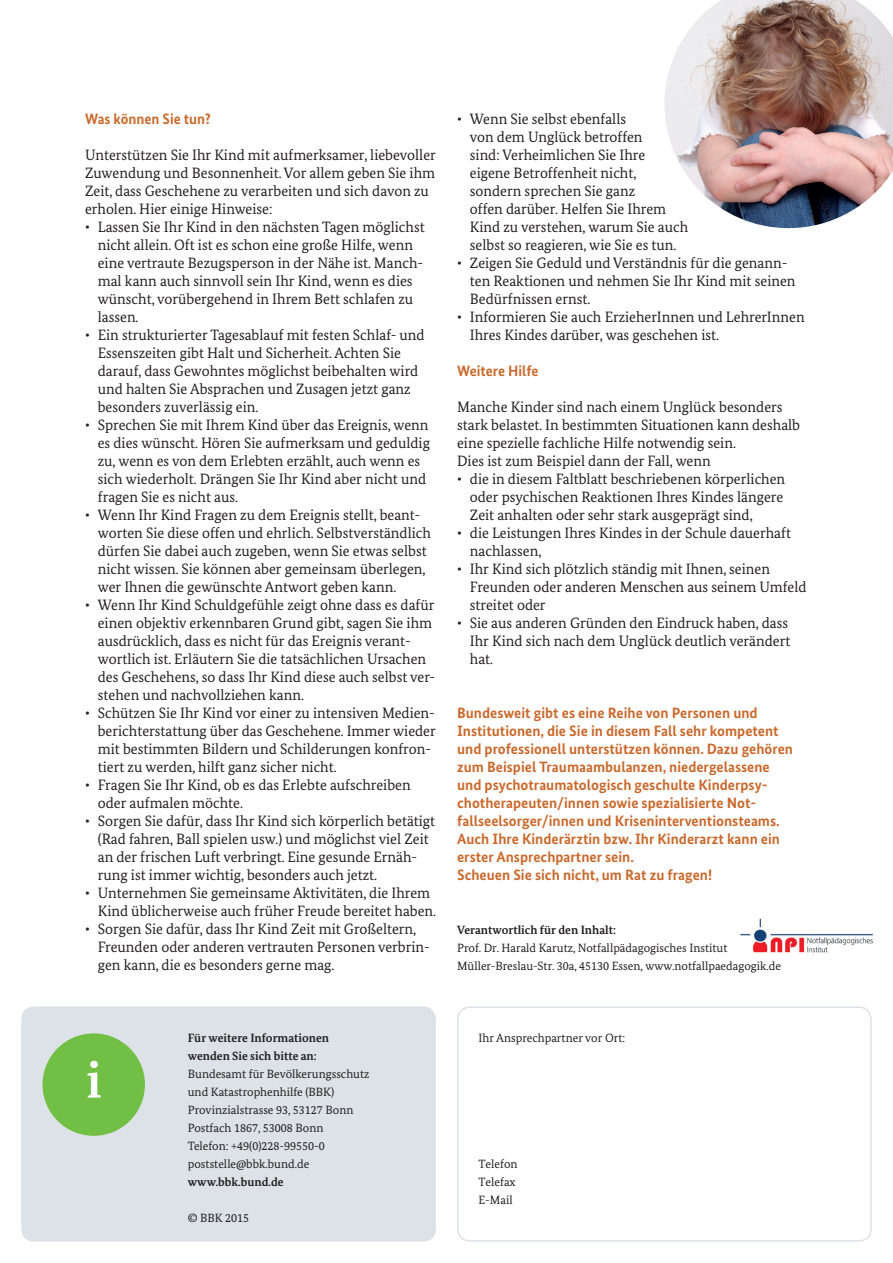
<style>
.page{position:relative;width:893px;height:1263px;background:#fff}
.page>*{position:absolute;margin:0;border:0;box-sizing:border-box;transform-origin:0 0}
.t1{font:700 51px "Bundes Serif";color:#fff}
.t2{font:15px/18px "Bundes Serif";color:#231f20}
.t3{font:700 15px/18px "Bundes Sans";color:#cb692c}
.t4{font:12px/18px "Bundes Serif";color:#231f20}
.t5{font:700 12px "Bundes Serif";color:#231f20}
</style>
<div class="page">
<img style="left:740px;top:918px;width:133px;height:35px">
<div style="left:21px;top:1006px;width:415px;height:236px;background:#dce2e7;border-radius:13px"></div>
<div style="left:457px;top:1006px;width:415px;height:236px;border:1px solid #dce2e7;border-radius:12px"></div>
<div style="left:42px;top:1033px;width:103px;height:103px;background:#71bf44;border-radius:50%"></div>
<img style="left:664px;top:0;width:229px;height:228px">
<h3 class="t3" style="left:85px;top:110px;width:127px">Was können Sie tun?</h3>
<p class="t2" style="left:85px;top:146px;width:352px">Unterstützen Sie Ihr Kind mit aufmerksamer, liebevoller Zuwendung und Besonnenheit. Vor allem geben Sie ihm Zeit, dass Geschehene zu verarbeiten und sich davon zu erholen. Hier einige Hinweise:</p>
<p class="t2" style="left:98px;top:218px;width:328px;text-indent:-13px">• Lassen Sie Ihr Kind in den nächsten Tagen möglichst nicht allein. Oft ist es schon eine große Hilfe, wenn eine vertraute Bezugsperson in der Nähe ist. Manch&shy;mal kann auch sinnvoll sein Ihr Kind, wenn es dies wünscht, vorübergehend in Ihrem Bett schlafen zu lassen.</p>
<p class="t2" style="left:98px;top:326px;width:328px;text-indent:-13px">• Ein strukturierter Tagesablauf mit festen Schlaf- und Essenszeiten gibt Halt und Sicherheit. Achten Sie darauf, dass Gewohntes möglichst beibehalten wird und halten Sie Absprachen und Zusagen jetzt ganz besonders zuverlässig ein.</p>
<p class="t2" style="left:98px;top:416px;width:334px;text-indent:-13px">• Sprechen Sie mit Ihrem Kind über das Ereignis, wenn es dies wünscht. Hören Sie aufmerksam und geduldig zu, wenn es von dem Erlebten erzählt, auch wenn es sich wiederholt. Drängen Sie Ihr Kind aber nicht und fragen Sie es nicht aus.</p>
<p class="t2" style="left:98px;top:506px;width:335px;text-indent:-13px">• Wenn Ihr Kind Fragen zu dem Ereignis stellt, beant&shy;worten Sie diese offen und ehrlich. Selbstverständlich dürfen Sie dabei auch zugeben, wenn Sie etwas selbst nicht wissen. Sie können aber gemeinsam überlegen, wer Ihnen die gewünschte Antwort geben kann.</p>
<p class="t2" style="left:98px;top:596px;width:338px;text-indent:-13px">• Wenn Ihr Kind Schuldgefühle zeigt ohne dass es dafür einen objektiv erkennbaren Grund gibt, sagen Sie ihm ausdrücklich, dass es nicht für das Ereignis verant&shy;wortlich ist. Erläutern Sie die tatsächlichen Ursachen des Geschehens, so dass Ihr Kind diese auch selbst ver&shy;stehen und nachvollziehen kann.</p>
<p class="t2" style="left:98px;top:704px;width:340px;text-indent:-13px">• Schützen Sie Ihr Kind vor einer zu intensiven Medien&shy;berichterstattung über das Geschehene. Immer wieder mit bestimmten Bildern und Schilderungen konfron&shy;tiert zu werden, hilft ganz sicher nicht.</p>
<p class="t2" style="left:98px;top:776px;width:314px;text-indent:-13px">• Fragen Sie Ihr Kind, ob es das Erlebte aufschreiben oder aufmalen möchte.</p>
<p class="t2" style="left:98px;top:812px;width:339px;text-indent:-13px">• Sorgen Sie dafür, dass Ihr Kind sich körperlich betätigt (Rad fahren, Ball spielen usw.) und möglichst viel Zeit an der frischen Luft verbringt. Eine gesunde Ernäh&shy;rung ist immer wichtig, besonders auch jetzt.</p>
<p class="t2" style="left:98px;top:884px;width:340px;text-indent:-13px">• Unternehmen Sie gemeinsame Aktivitäten, die Ihrem<br>Kind üblicherweise auch früher Freude bereitet haben.</p>
<p class="t2" style="left:98px;top:920px;width:332px;text-indent:-13px">• Sorgen Sie dafür, dass Ihr Kind Zeit mit Großeltern,<br>Freunden oder anderen vertrauten Personen verbrin&shy;gen kann, die es besonders gerne mag.</p>
<p class="t2" style="left:470px;top:110px;width:220px;text-indent:-13px">• Wenn Sie selbst ebenfalls<br>von dem Unglück betroffen<br>sind: Verheimlichen Sie Ihre eigene Betroffenheit nicht, sondern sprechen Sie ganz<br>offen darüber. Helfen Sie Ihrem<br>Kind zu verstehen, warum Sie auch selbst so reagieren, wie Sie es tun.</p>
<p class="t2" style="left:470px;top:254px;width:327px;text-indent:-13px">• Zeigen Sie Geduld und Verständnis für die genann&shy;ten Reaktionen und nehmen Sie Ihr Kind mit seinen<br>Bedürfnissen ernst.</p>
<p class="t2" style="left:470px;top:308px;width:336px;text-indent:-13px">• Informieren Sie auch ErzieherInnen und LehrerInnen<br>Ihres Kindes darüber, was geschehen ist.</p>
<h3 class="t3" style="left:457px;top:362px;width:83px">Weitere Hilfe</h3>
<p class="t2" style="left:457px;top:398px;width:344px">Manche Kinder sind nach einem Unglück besonders stark belastet. In bestimmten Situationen kann deshalb eine spezielle fachliche Hilfe notwendig sein.</p>
<p class="t2" style="left:457px;top:452px;width:255px">Dies ist zum Beispiel dann der Fall, wenn</p>
<p class="t2" style="left:470px;top:470px;width:317px;text-indent:-13px">• die in diesem Faltblatt beschriebenen körperlichen oder psychischen Reaktionen Ihres Kindes längere<br>Zeit anhalten oder sehr stark ausgeprägt sind,</p>
<p class="t2" style="left:470px;top:524px;width:323px;text-indent:-13px">• die Leistungen Ihres Kindes in der Schule dauerhaft nachlassen,</p>
<p class="t2" style="left:470px;top:560px;width:338px;text-indent:-13px">• Ihr Kind sich plötzlich ständig mit Ihnen, seinen<br>Freunden oder anderen Menschen aus seinem Umfeld streitet oder</p>
<p class="t2" style="left:470px;top:614px;width:322px;text-indent:-13px">• Sie aus anderen Gründen den Eindruck haben, dass<br>Ihr Kind sich nach dem Unglück deutlich verändert hat.</p>
<p class="t3" style="left:457px;top:704px;width:337px">Bundesweit gibt es eine Reihe von Personen und Institutionen, die Sie in diesem Fall sehr kompetent und professionell unterstützen können. Dazu gehören zum Beispiel Traumaambulanzen, niedergelassene und psychotraumatologisch geschulte Kinderpsy&shy;chotherapeuten/innen sowie spezialisierte Not&shy;fallseelsorger/innen und Kriseninterventionsteams.<br>Auch Ihre Kinderärztin bzw. Ihr Kinderarzt kann ein erster Ansprechpartner sein.</p>
<p class="t3" style="left:457px;top:866px;width:256px">Scheuen Sie sich nicht, um Rat zu fragen!</p>
<h2 class="t5" style="left:457px;top:923px;width:160px">Verantwortlich für den Inhalt:</h2>
<p class="t4" style="left:457px;top:939px;width:272px">Prof. Dr. Harald Karutz, Notfallpädagogisches Institut</p>
<p class="t4" style="left:457px;top:957px;width:326px">Müller-Breslau-Str. 30a, 45130 Essen, www.notfallpaedagogik.de</p>
<h1 class="t1" style="left:86px;top:1049px;width:17px">i</h1>
<h2 class="t5" style="left:188px;top:1031px;width:143px">Für weitere Informationen</h2>
<h2 class="t4" style="left:478px;top:1029px;width:148px">Ihr Ansprechpartner vor Ort:</h2>
<h2 class="t5" style="left:188px;top:1049px;width:130px">wenden Sie sich bitte an:</h2>
<p class="t4" style="left:188px;top:1065px;width:183px">Bundesamt für Bevölkerungsschutz und Katastrophenhilfe (BBK)</p>
<p class="t4" style="left:188px;top:1101px;width:167px">Provinzialstrasse 93, 53127 Bonn</p>
<p class="t4" style="left:188px;top:1119px;width:137px">Postfach 1867, 53008 Bonn</p>
<p class="t4" style="left:188px;top:1137px;width:139px">Telefon: +49(0)228-99550-0</p>
<p class="t4" style="left:188px;top:1155px;width:123px">poststelle@bbk.bund.de</p>
<p class="t5" style="left:188px;top:1175px;width:97px">www.bbk.bund.de</p>
<p class="t4" style="left:188px;top:1209px;width:63px">© BBK 2015</p>
<p class="t4" style="left:478px;top:1155px;width:41px">Telefon<br>Telefax<br>E-Mail</p>
</div>
